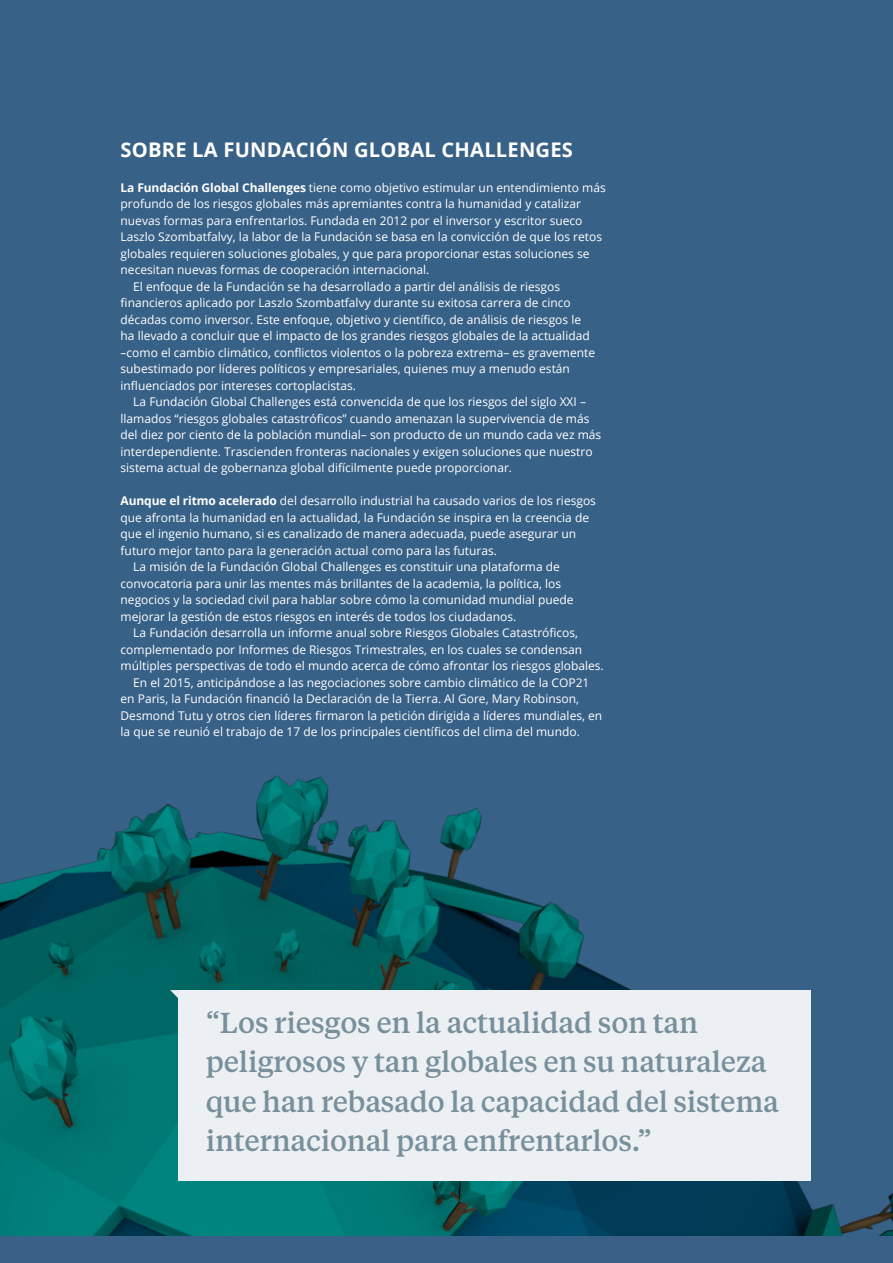
<style>
.page{position:relative;width:893px;height:1263px;background:#386187}
.page>*{position:absolute;margin:0;border:0;box-sizing:border-box;transform-origin:0 0}
.t1{font:500 28.8px/39.5px "Tiempos Text";letter-spacing:-.01em;color:#78909c}
.PARAGRAPH{font:700 20.1px "Open Sans";letter-spacing:.01em;color:#fff}
.t2{font:12px/16.5px "Open Sans";color:#fff}
.s1{font-weight:700}
</style>
<div class="page">
<img style="left:0;top:775px;width:893px;height:461px">
<div style="left:179px;top:990px;width:632px;height:190px;background:#edf0f2"></div>
<svg style="left:170px;top:990px;width:9px;height:8px"></svg>
<p class="PARAGRAPH" style="left:121px;top:136px;width:454px">SOBRE LA FUNDACIÓN GLOBAL CHALLENGES</p>
<p class="t2" style="left:121px;top:179px;width:487px"><span class="s1">La Fundación Global Challenges</span> tiene como objetivo estimular un entendimiento más profundo de los riesgos globales más apremiantes contra la humanidad y catalizar nuevas formas para enfrentarlos. Fundada en 2012 por el inversor y escritor sueco Laszlo Szombatfalvy, la labor de la Fundación se basa en la convicción de que los retos globales requieren soluciones globales, y que para proporcionar estas soluciones se necesitan nuevas formas de cooperación internacional.</p>
<p class="t2" style="left:121px;top:278px;width:476px;text-indent:13px">El enfoque de la Fundación se ha desarrollado a partir del análisis de riesgos financieros aplicado por Laszlo Szombatfalvy durante su exitosa carrera de cinco décadas como inversor. Este enfoque, objetivo y científico, de análisis de riesgos le ha llevado a concluir que el impacto de los grandes riesgos globales de la actualidad –como el cambio climático, conflictos violentos o la pobreza extrema– es gravemente subestimado por líderes políticos y empresariales, quienes muy a menudo están influenciados por intereses cortoplacistas.</p>
<p class="t2" style="left:121px;top:393px;width:482px;text-indent:13px">La Fundación Global Challenges está convencida de que los riesgos del siglo XXI – llamados “riesgos globales catastróficos” cuando amenazan la supervivencia de más del diez por ciento de la población mundial– son producto de un mundo cada vez más interdependiente. Trascienden fronteras nacionales y exigen soluciones que nuestro sistema actual de gobernanza global difícilmente puede proporcionar.</p>
<p class="t2" style="left:121px;top:492px;width:477px"><span class="s1">Aunque el ritmo acelerado</span> del desarrollo industrial ha causado varios de los riesgos que afronta la humanidad en la actualidad, la Fundación se inspira en la creencia de que el ingenio humano, si es canalizado de manera adecuada, puede asegurar un futuro mejor tanto para la generación actual como para las futuras.</p>
<p class="t2" style="left:121px;top:558px;width:454px;text-indent:13px">La misión de la Fundación Global Challenges es constituir una plataforma de convocatoria para unir las mentes más brillantes de la academia, la política, los negocios y la sociedad civil para hablar sobre cómo la comunidad mundial puede mejorar la gestión de estos riesgos en interés de todos los ciudadanos.</p>
<p class="t2" style="left:121px;top:624px;width:485px;text-indent:13px">La Fundación desarrolla un informe anual sobre Riesgos Globales Catastróficos, complementado por Informes de Riesgos Trimestrales, en los cuales se condensan múltiples perspectivas de todo el mundo acerca de cómo afrontar los riesgos globales.</p>
<p class="t2" style="left:121px;top:674px;width:483px;text-indent:13px">En el 2015, anticipándose a las negociaciones sobre cambio climático de la COP21 en Paris, la Fundación financió la Declaración de la Tierra. Al Gore, Mary Robinson, Desmond Tutu y otros cien líderes firmaron la petición dirigida a líderes mundiales, en la que se reunió el trabajo de 17 de los principales científicos del clima del mundo.</p>
<p class="t1" style="left:206px;top:1001px;width:575px">“Los riesgos en la actualidad son tan peligrosos y tan globales en su naturaleza que han rebasado la capacidad del sistema internacional para enfrentarlos.”</p>
</div>
